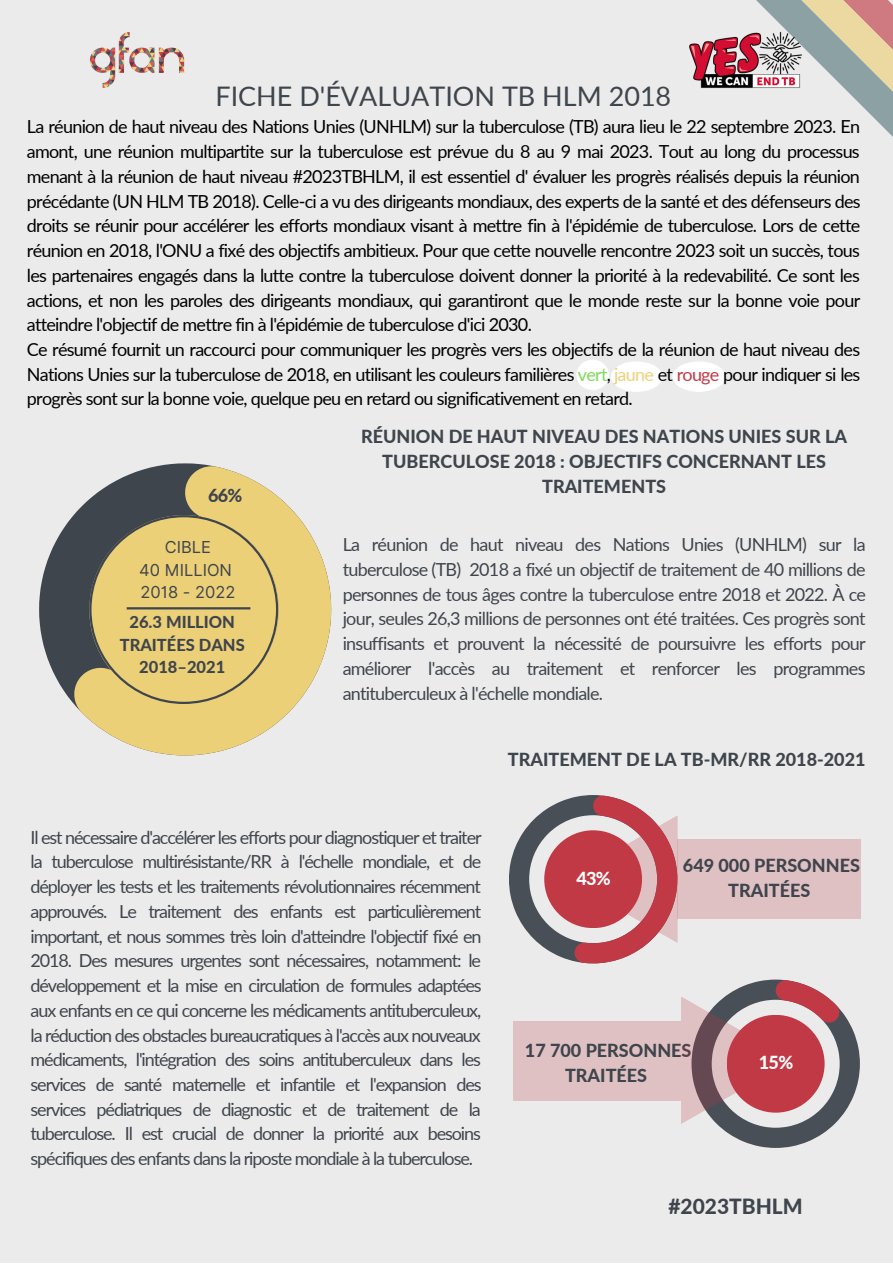
<style>
.page{position:relative;width:893px;height:1264px;background:#fff}
.page>*{position:absolute;margin:0;border:0;box-sizing:border-box;transform-origin:0 0}
.t1{font:27px "Lato";color:#3f454c}
.t2{font:800 21px "Lato";color:#3f454c}
.t3{font:18px/24.8px "Lato";letter-spacing:-.05em;color:#3f454c;text-align:justify}
.t4{font:18px/24.8px "Lato";letter-spacing:-.04em;color:#000}
.t5{font:800 18px/24.8px "Lato";color:#3f454c;text-align:center}
.t6{font:800 18px "Lato";color:#fff}
.t7{font:800 16.5px/22.5px "Lato";color:#3f454c;text-align:center}
.t8{font:16.5px/22.5px "Inter";color:#3f454c;text-align:center}
.s1{color:#7ed957}
.s2{color:#ecd078}
.s3{color:#c03945}
</style>
<div class="page">
<div style="left:0;top:0;width:892px;height:1262px;background:#ebebeb"></div>
<svg style="left:39px;top:463px;width:173px;height:241px;fill:#3f454c"></svg>
<svg style="left:74px;top:466px;width:257px;height:289px;fill:#ecd078"></svg>
<img style="left:89px;top:32px;width:96px;height:56px">
<div style="left:576px;top:359px;width:33px;height:31px;background:#fff;border-radius:50%"></div>
<div style="left:672px;top:361px;width:53px;height:31px;background:#fff;border-radius:50%"></div>
<div style="left:610px;top:361px;width:52px;height:31px;background:#fff;border-radius:50%"></div>
<svg style="left:756px;top:0;width:136px;height:136px"></svg>
<svg style="left:89px;top:515px;width:189px;height:189px;background:#dac173"></svg>
<hr style="left:127px;top:607px;width:123px;height:2px;background:#3f454c">
<svg style="left:509px;top:795px;width:168px;height:168px"></svg>
<div style="left:677px;top:839px;width:183px;height:79px;background:#e0c1c3"></div>
<div style="left:513px;top:1020px;width:168px;height:80px;background:#e0c1c3"></div>
<svg style="left:681px;top:979px;width:178px;height:168px"></svg>
<img style="left:689px;top:29px;width:114px;height:61px">
<h1 class="t1" style="left:215px;top:80px;width:457px">FICHE D'ÉVALUATION TB HLM 2018</h1>
<p class="t4" style="left:27px;top:114px;width:835px">La réunion de haut niveau des Nations Unies (UNHLM) sur la tuberculose (TB) aura lieu le 22 septembre 2023. En amont, une réunion multipartite sur la tuberculose est prévue du 8 au 9 mai 2023. Tout au long du processus menant à la réunion de haut niveau #2023TBHLM, il est essentiel d' évaluer les progrès réalisés depuis la réunion précédante (UN HLM TB 2018). Celle-ci a vu des dirigeants mondiaux, des experts de la santé et des défenseurs des droits se réunir pour accélérer les efforts mondiaux visant à mettre fin à l'épidémie de tuberculose. Lors de cette réunion en 2018, l'ONU a fixé des objectifs ambitieux. Pour que cette nouvelle rencontre 2023 soit un succès, tous les partenaires engagés dans la lutte contre la tuberculose doivent donner la priorité à la redevabilité. Ce sont les actions, et non les paroles des dirigeants mondiaux, qui garantiront que le monde reste sur la bonne voie pour atteindre l'objectif de mettre fin à l'épidémie de tuberculose d'ici 2030.<br>Ce résumé fournit un raccourci pour communiquer les progrès vers les objectifs de la réunion de haut niveau des Nations Unies sur la tuberculose de 2018, en utilisant les couleurs familières <span class="s1">vert</span>, <span class="s2">jaune</span> et <span class="s3">rouge</span> pour indiquer si les progrès sont sur la bonne voie, quelque peu en retard ou significativement en retard.</p>
<p class="t5" style="left:208px;top:482px;width:36px">66%</p>
<p class="t8" style="left:139px;top:536px;width:98px">CIBLE<br>40 MILLION<br>2018 - 2022</p>
<p class="t7" style="left:120px;top:610px;width:126px">26.3 MILLION<br>TRAITÉES DANS<br>2018–2021</p>
<p class="t5" style="left:361px;top:424px;width:487px">RÉUNION DE HAUT NIVEAU DES NATIONS UNIES SUR LA<br>TUBERCULOSE 2018 : OBJECTIFS CONCERNANT LES<br>TRAITEMENTS</p>
<p class="t3" style="left:342px;top:532px;width:525px">La réunion de haut niveau des Nations Unies (UNHLM) sur la tuberculose (TB) 2018 a fixé un objectif de traitement de 40 millions de personnes de tous âges contre la tuberculose entre 2018 et 2022. À ce jour, seules 26,3 millions de personnes ont été traitées. Ces progrès sont insuffisants et prouvent la nécessité de poursuivre les efforts pour améliorer l'accès au traitement et renforcer les programmes antituberculeux à l'échelle mondiale.</p>
<p class="t5" style="left:508px;top:747px;width:359px">TRAITEMENT DE LA TB-MR/RR 2018-2021</p>
<p class="t3" style="left:31px;top:824px;width:452px">Il est nécessaire d'accélérer les efforts pour diagnostiquer et traiter la tuberculose multirésistante/RR à l'échelle mondiale, et de déployer les tests et les traitements révolutionnaires récemment approuvés. Le traitement des enfants est particulièrement important, et nous sommes très loin d'atteindre l'objectif fixé en 2018. Des mesures urgentes sont nécessaires, notamment: le développement et la mise en circulation de formules adaptées aux enfants en ce qui concerne les médicaments antituberculeux, la réduction des obstacles bureaucratiques à l'accès aux nouveaux médicaments, l'intégration des soins antituberculeux dans les services de santé maternelle et infantile et l'expansion des services pédiatriques de diagnostic et de traitement de la tuberculose. Il est crucial de donner la priorité aux besoins spécifiques des enfants dans la riposte mondiale à la tuberculose.</p>
<p class="t6" style="left:576px;top:867px;width:36px">43%</p>
<p class="t5" style="left:682px;top:853px;width:178px">649 000 PERSONNES<br>TRAITÉES</p>
<p class="t5" style="left:525px;top:1037px;width:168px">17 700 PERSONNES<br>TRAITÉES</p>
<p class="t6" style="left:758px;top:1051px;width:36px">15%</p>
<p class="t2" style="left:668px;top:1193px;width:136px">#2023TBHLM</p>
</div>
